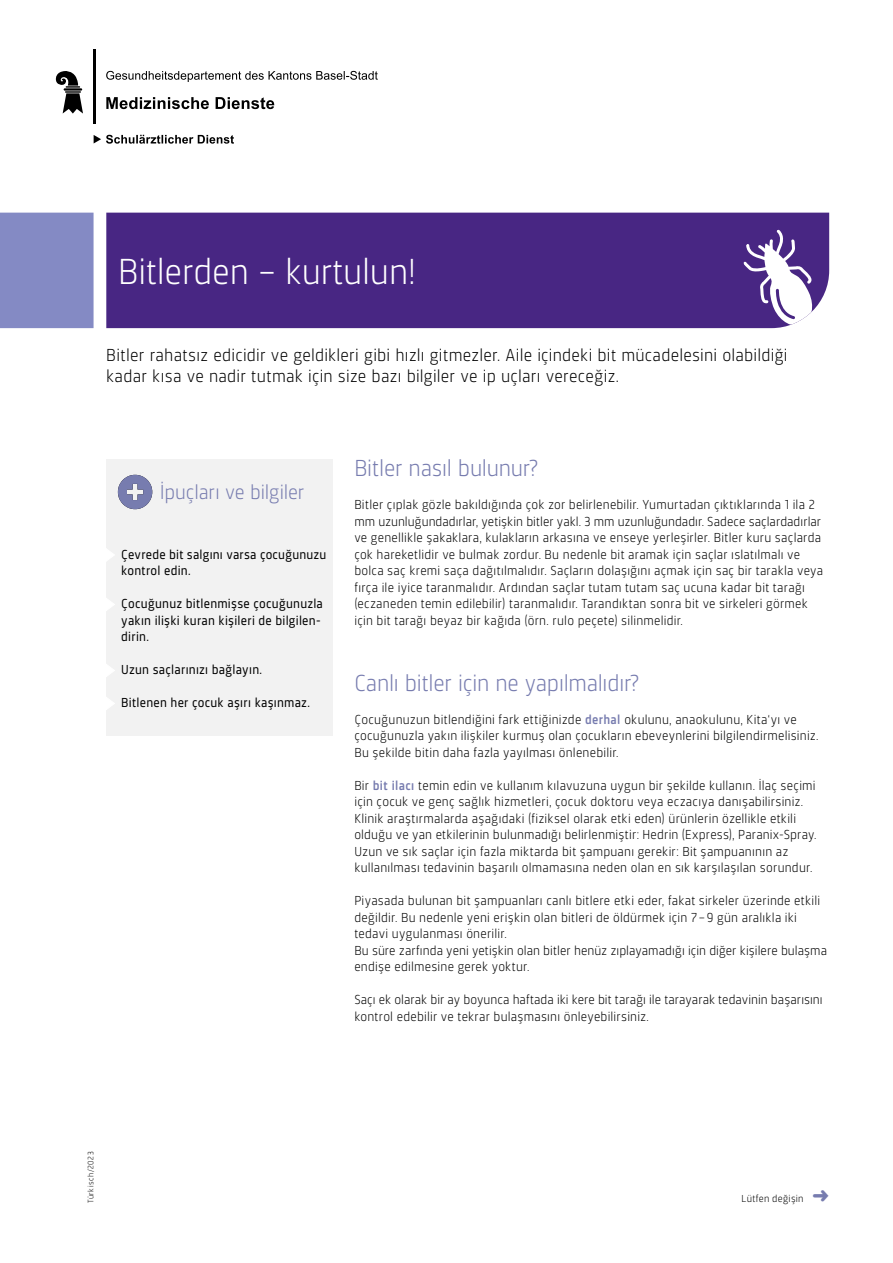
<style>
.page{position:relative;width:893px;height:1263px;background:#fff}
.page>*{position:absolute;margin:0;border:0;box-sizing:border-box;transform-origin:0 0}
.t1{font:300 37.5px "Sinews Sans Pro";letter-spacing:-.005em;color:#fff}
.t2{font:300 24px "Sinews Sans Pro";letter-spacing:-.01em;color:#777caf}
.t3{font:300 21px "Sinews Sans Pro";letter-spacing:-.005em;color:#777caf}
.t4{font:300 18px/21px "Sinews Sans Pro";letter-spacing:.01em;color:#000}
.t5{font:300 13.5px/16.5px "Sinews Sans Pro";letter-spacing:.015em;color:#000}
.t6{font:13.5px/16.5px "Sinews Sans Pro";letter-spacing:.015em;color:#000}
.t7{font:300 10.5px "Sinews Sans Pro";letter-spacing:.025em;color:#000}
.t8{font:300 8.25px "Sinews Sans Pro";letter-spacing:.06em;color:#000}
.s1{font-weight:500;color:#777caf}
.s2{color:#777caf}
</style>
<div class="page">
<div style="left:0;top:213px;width:94px;height:115px;background:#848ac4"></div>
<div style="left:106px;top:213px;width:723px;height:115px;background:#482683"></div>
<svg style="left:106px;top:71px;width:272px;height:11px"></svg>
<svg style="left:94px;top:135px;width:140px;height:9px"></svg>
<svg style="left:106px;top:97px;width:103px;height:12px"></svg>
<svg style="left:216px;top:97px;width:58px;height:12px"></svg>
<svg style="left:56px;top:71px;width:27px;height:43px"></svg>
<hr style="left:94px;top:50px;width:2px;height:74px;background:#000">
<svg style="left:743px;top:230px;width:72px;height:98px"></svg>
<div style="left:106px;top:459px;width:227px;height:277px;background:#f2f2f2"></div>
<svg style="left:118px;top:475px;width:34px;height:34px"></svg>
<svg style="left:106px;top:549px;width:8px;height:12px"></svg>
<svg style="left:106px;top:598px;width:9px;height:13px"></svg>
<svg style="left:106px;top:664px;width:9px;height:13px"></svg>
<svg style="left:106px;top:697px;width:9px;height:13px"></svg>
<h1 class="t1" style="left:118px;top:251px;width:299px">Bitlerden – kurtulun!</h1>
<h3 class="t4" style="left:106px;top:344px;width:683px">Bitler rahatsız edicidir ve geldikleri gibi hızlı gitmezler. Aile içindeki bit mücadelesini olabildiği kadar kısa ve nadir tutmak için size bazı bilgiler ve ip uçları vereceğiz.</h3>
<h3 class="t3" style="left:160px;top:481px;width:146px">İpuçları ve bilgiler</h3>
<p class="t6" style="left:121px;top:546px;width:206px">Çevrede bit salgını varsa çocuğunuzu kontrol edin.</p>
<p class="t6" style="left:121px;top:596px;width:203px">Çocuğunuz bitlenmişse çocuğunuzla yakın ilişki kuran kişileri de bilgilen&shy;dirin.</p>
<p class="t6" style="left:121px;top:662px;width:142px">Uzun saçlarınızı bağlayın.</p>
<p class="t6" style="left:121px;top:695px;width:190px">Bitlenen her çocuk aşırı kaşınmaz.</p>
<h2 class="t2" style="left:354px;top:455px;width:186px">Bitler nasıl bulunur?</h2>
<p class="t5" style="left:354px;top:497px;width:470px">Bitler çıplak gözle bakıldığında çok zor belirlenebilir. Yumurtadan çıktıklarında 1 ila 2 mm uzunluğundadırlar, yetişkin bitler yakl. 3 mm uzunluğundadır. Sadece saçlardadırlar ve genellikle şakaklara, kulakların arkasına ve enseye yerleşirler. Bitler kuru saçlarda çok hareketlidir ve bulmak zordur. Bu nedenle bit aramak için saçlar ıslatılmalı ve bolca saç kremi saça dağıtılmalıdır. Saçların dolaşığını açmak için saç bir tarakla veya fırça ile iyice taranmalıdır. Ardından saçlar tutam tutam saç ucuna kadar bit tarağı (eczaneden temin edilebilir) taranmalıdır. Tarandıktan sonra bit ve sirkeleri görmek için bit tarağı beyaz bir kağıda (örn. rulo peçete) silinmelidir.</p>
<h2 class="t2" style="left:354px;top:670px;width:287px">Canlı bitler için ne yapılmalıdır?</h2>
<p class="t5" style="left:354px;top:711px;width:466px">Çocuğunuzun bitlendiğini fark ettiğinizde <span class="s1">derhal</span> okulunu, anaokulunu, Kita‘yı ve çocuğunuzla yakın ilişkiler kurmuş olan çocukların ebeveynlerini bilgilendirmelisiniz.<br>Bu şekilde bitin daha fazla yayılması önlenebilir.</p>
<p class="t5" style="left:354px;top:777px;width:464px">Bir <span class="s1">bit ilacı</span> temin edin ve kullanım kılavuzuna uygun bir şekilde kullanın. İlaç seçimi için çocuk ve genç sağlık hizmetleri, çocuk doktoru veya eczacıya danışabilirsiniz.<br>Klinik araştırmalarda aşağıdaki (fiziksel olarak etki eden) ürünlerin özellikle etkili olduğu ve yan etkilerinin bulunmadığı belirlenmiştir: Hedrin (Express), Paranix-Spray.<br>Uzun ve sık saçlar için fazla miktarda bit şampuanı gerekir: Bit şampuanının az kullanılması tedavinin başarılı olmamasına neden olan en sık karşılaşılan sorundur.</p>
<p class="t5" style="left:354px;top:893px;width:474px">Piyasada bulunan bit şampuanları canlı bitlere etki eder, fakat sirkeler üzerinde etkili değildir. Bu nedenle yeni erişkin olan bitleri de öldürmek için 7 – 9 gün aralıkla iki tedavi uygulanması önerilir.<br>Bu süre zarfında yeni yetişkin olan bitler henüz zıplayamadığı için diğer kişilere bulaşma endişe edilmesine gerek yoktur.</p>
<p class="t5" style="left:354px;top:992px;width:470px">Saçı ek olarak bir ay boyunca haftada iki kere bit tarağı ile tarayarak tedavinin başarısını kontrol edebilir ve tekrar bulaşmasını önleyebilirsiniz.</p>
<p class="t8" style="left:86px;top:1203px;width:53px;rotate:-90deg">Türkisch/2023</p>
<p class="t7" style="left:741px;top:1193px;width:89px">Lütfen değişin <span class="s2">➜</span></p>
</div>
